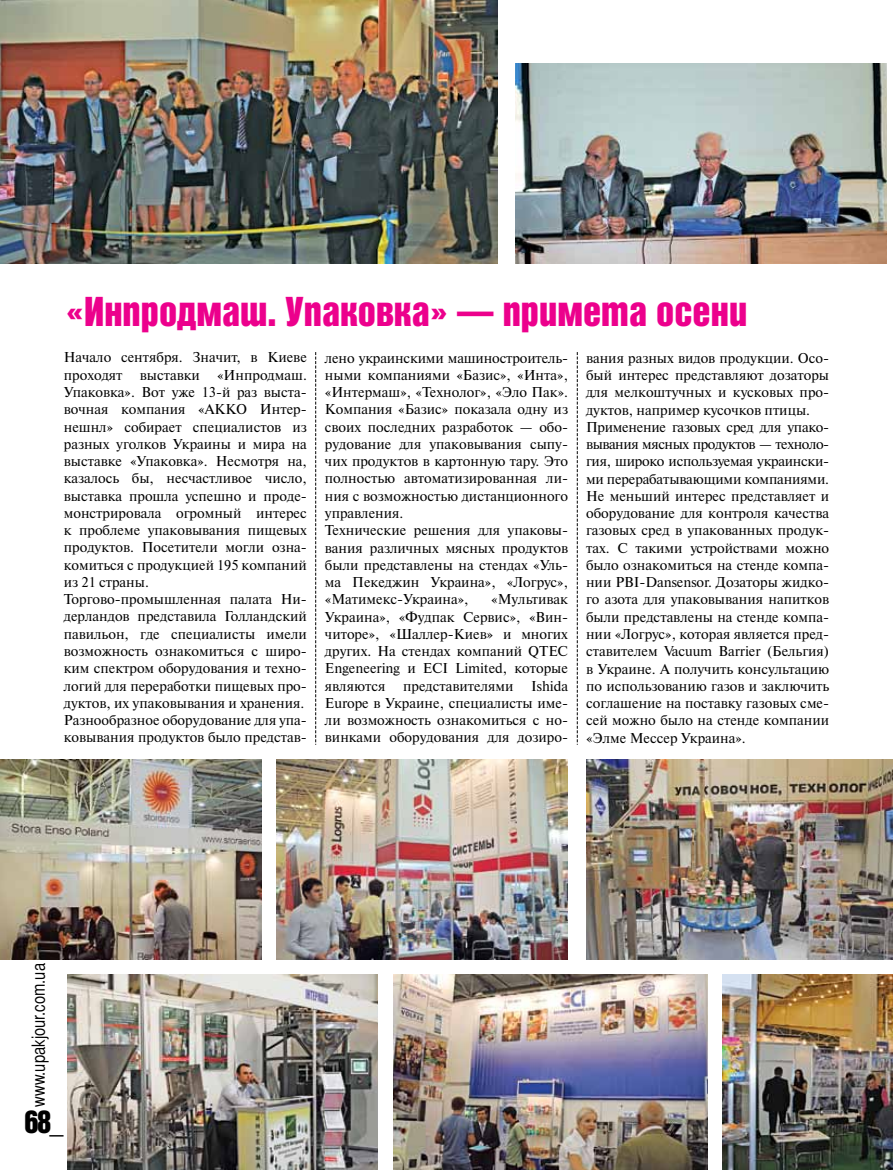
<style>
.page{position:relative;width:893px;height:1170px;background:#fff}
.page>*{position:absolute;margin:0;border:0;box-sizing:border-box;transform-origin:0 0}
.t1{font:40.5px "Bastion Kontrast Alt C";color:#ec008c}
.t2{font:31.5px "Bastion Kontrast Alt C";color:#000}
.t3{font:18px "Bastion C";color:#000}
.t4{font:14.25px/17.2px "Newton C";color:#000}
</style>
<div class="page">
<svg style="left:315px;top:352px;width:1px;height:392px"></svg>
<svg style="left:577px;top:352px;width:1px;height:392px"></svg>
<img style="left:0;top:0;width:497px;height:264px">
<img style="left:516px;top:64px;width:371px;height:200px">
<img style="left:0;top:759px;width:261px;height:200px">
<img style="left:276px;top:759px;width:292px;height:200px">
<img style="left:586px;top:759px;width:307px;height:200px">
<img style="left:67px;top:974px;width:310px;height:195px">
<img style="left:393px;top:974px;width:314px;height:195px">
<img style="left:723px;top:974px;width:170px;height:195px">
<h1 class="t1" style="left:66px;top:291px;width:683px">«Инпродмаш. Упаковка» — примета осени</h1>
<p class="t4" style="left:64px;top:349px;width:245px">Начало сентября. Значит, в Киеве проходят выставки «Инпродмаш.<br>Упаковка». Вот уже 13-й раз выста&shy;вочная компания «АККО Интер&shy;нешнл» собирает специалистов из разных уголков Украины и мира на выставке «Упаковка». Несмотря на, казалось бы, несчастливое число, выставка прошла успешно и проде&shy;монстрировала огромный интерес к проблеме упаковывания пищевых продуктов. Посетители могли озна&shy;комиться с продукцией 195 компаний из 21 страны.<br>Торгово-промышленная палата Ни&shy;дерландов представила Голландский павильон, где специалисты имели возможность ознакомиться с широ&shy;ким спектром оборудования и техно&shy;логий для переработки пищевых про&shy;дуктов, их упаковывания и хранения.<br>Разнообразное оборудование для упа&shy;ковывания продуктов было представ-</p>
<p class="t4" style="left:325px;top:349px;width:245px">лено украинскими машиностроитель&shy;ными компаниями «Базис», «Инта», «Интермаш», «Технолог», «Эло Пак».<br>Компания «Базис» показала одну из своих последних разработок — обо&shy;рудование для упаковывания сыпу&shy;чих продуктов в картонную тару. Это полностью автоматизированная ли&shy;ния с возможностью дистанционного управления.<br>Технические решения для упаковы&shy;вания различных мясных продуктов были представлены на стендах «Уль&shy;ма Пекеджин Украина», «Логрус», «Матимекс-Украина»,</p>
<p class="t4" style="left:325px;top:591px;width:245px;text-align:justify;text-indent:166px">«Мультивак Украина», «Фудпак Сервис», «Вин&shy;читоре», «Шаллер-Киев» и многих других. На стендах компаний QTEC Engeneering и ECI Limited, которые являются представителями Ishida Europe в Украине, специалисты име&shy;ли возможность ознакомиться с но&shy;винками оборудования для дозиро-</p>
<p class="t4" style="left:586px;top:349px;width:245px">вания разных видов продукции. Осо&shy;бый интерес представляют дозаторы для мелкоштучных и кусковых про&shy;дуктов, например кусочков птицы.<br>Применение газовых сред для упако&shy;вывания мясных продуктов — техноло&shy;гия, широко используемая украински&shy;ми перерабатывающими компаниями.<br>Не меньший интерес представляет и оборудование для контроля качества газовых сред в упакованных продук&shy;тах. С такими устройствами можно было ознакомиться на стенде компа&shy;нии PBI-Dansensor. Дозаторы жидко&shy;го азота для упаковывания напитков были представлены на стенде компа&shy;нии «Логрус», которая является пред&shy;ставителем Vacuum Barrier (Бельгия) в Украине. А получить консультацию по использованию газов и заключить соглашение на поставку газовых сме&shy;сей можно было на стенде компании «Элме Мессер Украина».</p>
<p class="t3" style="left:28px;top:1106px;width:145px;rotate:-90deg">www.upakjour.com.ua</p>
<h2 class="t2" style="left:25px;top:1105px;width:41px">68_</h2>
</div>
